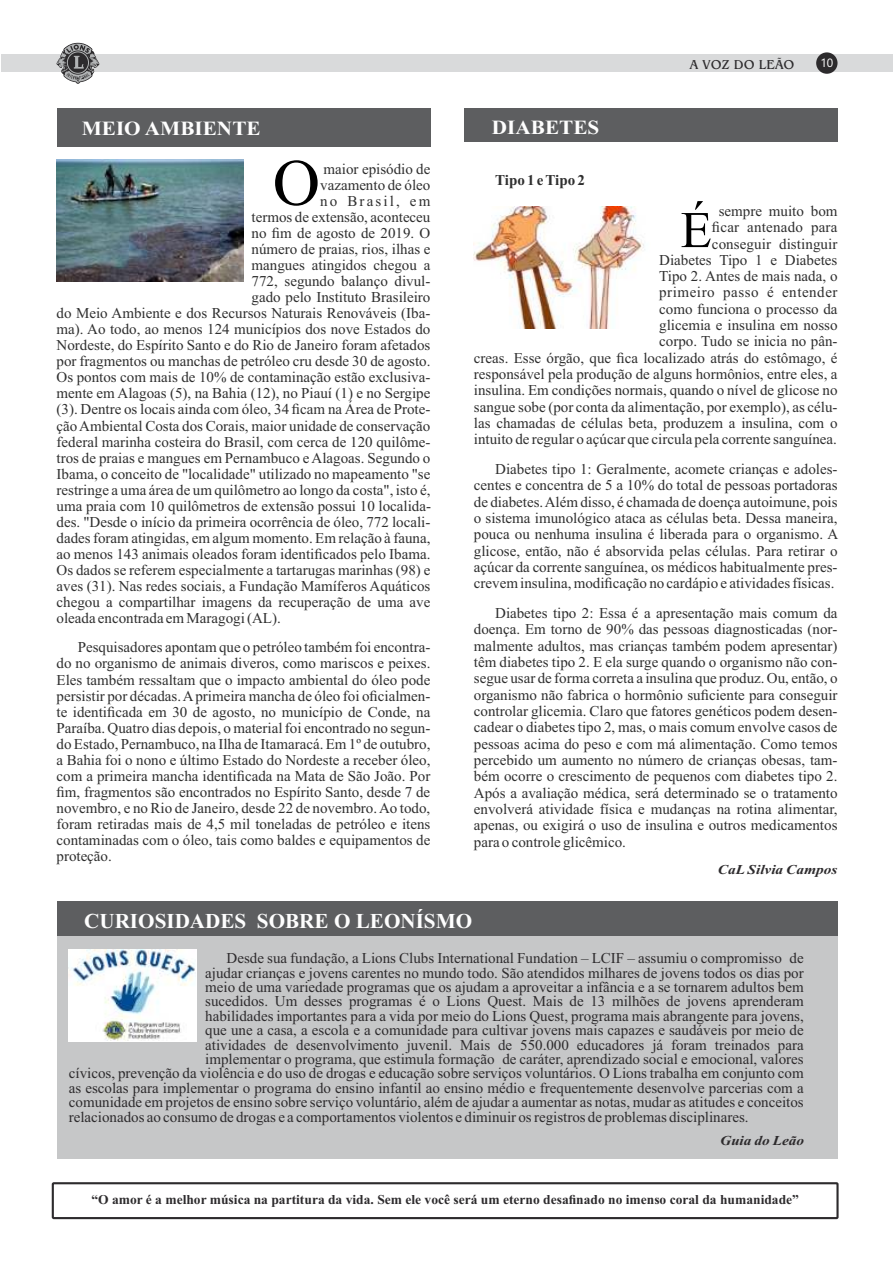
<style>
.page{position:relative;width:893px;height:1263px;background:#fff}
.page>*{position:absolute;margin:0;border:0;box-sizing:border-box;transform-origin:0 0}
.t1{font:65.55px "Times New Roman";color:#000}
.t2{font:51.3px "Times New Roman";color:#000}
.t3{font:700 21.15px "Times New Roman";color:#fefefe}
.t4{font:700 20.1px "Times New Roman";color:#fefefe;scale:1.06 1}
.t5{font:15px/16.4px "Times New Roman";color:#2f2f2f;text-align:justify}
.t6{font:15px "Times New Roman";color:#2d2b2d}
.t7{font:15px "Times New Roman";letter-spacing:.145em;color:#2f2f2f}
.t8{font:700 15px "Times New Roman";color:#2f2f2f}
.t9{font:italic 700 13.65px "Times New Roman";color:#2d2b2d;scale:1.12 1}
.t10{font:700 13.5px "Times New Roman";color:#2d2b2d}
.t11{font:italic 700 13.5px "Times New Roman";color:#2d2b2d;scale:1.13 1}
.t12{font:13.5px "Bangkok";color:#2d2b2d}
.t13{font:12px "Ebrima";color:#fefefe}
</style>
<div class="page">
<div style="left:1px;top:54px;width:891px;height:18px;background:#d9dadb"></div>
<svg style="left:57px;top:43px;width:42px;height:41px"></svg>
<div style="left:816px;top:52px;width:21px;height:22px;background:#2d2b2d;border-radius:50%"></div>
<div style="left:57px;top:109px;width:373px;height:38px;background:#5d5e60"></div>
<div style="left:464px;top:109px;width:373px;height:33px;background:#5d5e60"></div>
<img style="left:57px;top:159px;width:186px;height:122px">
<img style="left:474px;top:207px;width:171px;height:122px">
<div style="left:57px;top:901px;width:780px;height:258px;background:#c6c7c8"></div>
<div style="left:57px;top:901px;width:780px;height:35px;background:#5d5e60"></div>
<img style="left:69px;top:950px;width:128px;height:91px">
<div style="left:52px;top:1182px;width:787px;height:37px;border:2px solid #2d2b2d"></div>
<h3 class="t4" style="left:82px;top:121px;width:170px">MEIO AMBIENTE</h3>
<h1 class="t1" style="left:273px;top:159px;width:49px">O</h1>
<p class="t5" style="left:324px;top:162px;width:108px">maior episódio de</p>
<p class="t5" style="left:320px;top:178px;width:112px">vazamento de óleo</p>
<p class="t7" style="left:320px;top:195px;width:112px">no Brasil, em</p>
<p class="t5" style="left:252px;top:210px;width:180px">termos de extensão, aconteceu</p>
<p class="t5" style="left:252px;top:226px;width:180px">no fim de agosto de 2019. O</p>
<p class="t5" style="left:252px;top:242px;width:180px">número de praias, rios, ilhas e</p>
<p class="t5" style="left:252px;top:258px;width:180px">mangues atingidos chegou a</p>
<p class="t5" style="left:252px;top:274px;width:180px">772, segundo balanço divul-</p>
<p class="t5" style="left:252px;top:290px;width:180px">gado pelo Instituto Brasileiro</p>
<p class="t5" style="left:57px;top:306px;width:375px">do Meio Ambiente e dos Recursos Naturais Renováveis (Iba-</p>
<p class="t5" style="left:57px;top:322px;width:375px">ma). Ao todo, ao menos 124 municípios dos nove Estados do</p>
<p class="t5" style="left:57px;top:338px;width:375px">Nordeste, do Espírito Santo e do Rio de Janeiro foram afetados</p>
<p class="t5" style="left:57px;top:355px;width:375px">por fragmentos ou manchas de petróleo cru desde 30 de agosto.</p>
<p class="t5" style="left:57px;top:371px;width:375px">Os pontos com mais de 10% de contaminação estão exclusiva-</p>
<p class="t5" style="left:57px;top:387px;width:375px">mente em Alagoas (5), na Bahia (12), no Piauí (1) e no Sergipe</p>
<p class="t5" style="left:57px;top:403px;width:375px">(3). Dentre os locais ainda com óleo, 34 ficam na Área de Prote-</p>
<p class="t5" style="left:57px;top:419px;width:375px">ção Ambiental Costa dos Corais, maior unidade de conservação</p>
<p class="t5" style="left:57px;top:435px;width:376px">federal marinha costeira do Brasil, com cerca de 120 quilôme-</p>
<p class="t5" style="left:57px;top:451px;width:375px">tros de praias e mangues em Pernambuco e Alagoas. Segundo o</p>
<p class="t5" style="left:57px;top:467px;width:375px">Ibama, o conceito de "localidade" utilizado no mapeamento "se</p>
<p class="t5" style="left:57px;top:483px;width:375px">restringe a uma área de um quilômetro ao longo da costa", isto é,</p>
<p class="t5" style="left:57px;top:499px;width:376px">uma praia com 10 quilômetros de extensão possui 10 localida-</p>
<p class="t5" style="left:57px;top:515px;width:375px">des. "Desde o início da primeira ocorrência de óleo, 772 locali-</p>
<p class="t5" style="left:57px;top:531px;width:375px">dades foram atingidas, em algum momento. Em relação à fauna,</p>
<p class="t5" style="left:57px;top:547px;width:375px">ao menos 143 animais oleados foram identificados pelo Ibama.</p>
<p class="t5" style="left:57px;top:563px;width:375px">Os dados se referem especialmente a tartarugas marinhas (98) e</p>
<p class="t5" style="left:57px;top:579px;width:375px">aves (31). Nas redes sociais, a Fundação Mamíferos Aquáticos</p>
<p class="t5" style="left:57px;top:595px;width:375px">chegou a compartilhar imagens da recuperação de uma ave</p>
<p class="t5" style="left:57px;top:611px;width:226px">oleada encontrada em Maragogi (AL).</p>
<p class="t5" style="left:56px;top:641px;width:375px;text-indent:21px">Pesquisadores apontam que o petróleo também foi encontra&shy;do no organismo de animais diveros, como mariscos e peixes.<br>Eles também ressaltam que o impacto ambiental do óleo pode persistir por décadas. Aprimeira mancha de óleo foi oficialmen&shy;te identificada em 30 de agosto, no município de Conde, na Paraíba. Quatro dias depois, o material foi encontrado no segun&shy;do Estado, Pernambuco, na Ilha de Itamaracá. Em 1º de outubro, a Bahia foi o nono e último Estado do Nordeste a receber óleo, com a primeira mancha identificada na Mata de São João. Por fim, fragmentos são encontrados no Espírito Santo, desde 7 de novembro, e no Rio de Janeiro, desde 22 de novembro. Ao todo, foram retiradas mais de 4,5 mil toneladas de petróleo e itens contaminadas com o óleo, tais como baldes e equipamentos de proteção.</p>
<h3 class="t4" style="left:492px;top:121px;width:103px">DIABETES</h3>
<p class="t8" style="left:495px;top:174px;width:91px">Tipo 1 e Tipo 2</p>
<p class="t12" style="left:689px;top:57px;width:107px">A VOZ DO LEÃO</p>
<p class="t13" style="left:820px;top:59px;width:14px">10</p>
<h2 class="t2" style="left:680px;top:212px;width:33px">É</h2>
<p class="t5" style="left:474px;top:204px;width:365px;text-align:right">sempre muito bom<br>ficar antenado para<br>conseguir distinguir<br>Diabetes Tipo 1 e Diabetes<br>Tipo 2. Antes de mais nada, o<br>primeiro passo é entender<br>como funciona o processo da<br>glicemia e insulina em nosso<br>corpo. Tudo se inicia no pân-<br>creas. Esse órgão, que fica localizado atrás do estômago, é responsável pela produção de alguns hormônios, entre eles, a insulina. Em condições normais, quando o nível de glicose no sangue sobe (por conta da alimentação, por exemplo), as célu&shy;las chamadas de células beta, produzem a insulina, com o intuito de regular o açúcar que circula pela corrente sanguínea.</p>
<p class="t5" style="left:474px;top:462px;width:366px;text-indent:21px">Diabetes tipo 1: Geralmente, acomete crianças e adoles&shy;centes e concentra de 5 a 10% do total de pessoas portadoras de diabetes. Além disso, é chamada de doença autoimune, pois o sistema imunológico ataca as células beta. Dessa maneira, pouca ou nenhuma insulina é liberada para o organismo. A glicose, então, não é absorvida pelas células. Para retirar o açúcar da corrente sanguínea, os médicos habitualmente pres&shy;crevem insulina, modificação no cardápio e atividades físicas.</p>
<p class="t5" style="left:474px;top:606px;width:365px;text-indent:21px">Diabetes tipo 2: Essa é a apresentação mais comum da doença. Em torno de 90% das pessoas diagnosticadas (nor&shy;malmente adultos, mas crianças também podem apresentar) têm diabetes tipo 2. E ela surge quando o organismo não con&shy;segue usar de forma correta a insulina que produz. Ou, então, o organismo não fabrica o hormônio suficiente para conseguir controlar glicemia. Claro que fatores genéticos podem desen&shy;cadear o diabetes tipo 2, mas, o mais comum envolve casos de pessoas acima do peso e com má alimentação. Como temos percebido um aumento no número de crianças obesas, tam&shy;bém ocorre o crescimento de pequenos com diabetes tipo 2.<br>Após a avaliação médica, será determinado se o tratamento envolverá atividade física e mudanças na rotina alimentar, apenas, ou exigirá o uso de insulina e outros medicamentos para o controle glicêmico.</p>
<p class="t11" style="left:718px;top:865px;width:107px">CaL Silvia Campos</p>
<h3 class="t3" style="left:84px;top:914px;width:390px">CURIOSIDADES SOBRE O LEONÍSMO</h3>
<p class="t6" style="left:227px;top:953px;width:579px">Desde sua fundação, a Lions Clubs International Fundation – LCIF – assumiu o compromisso de</p>
<p class="t6" style="left:205px;top:967px;width:600px">ajudar crianças e jovens carentes no mundo todo. São atendidos milhares de jovens todos os dias por</p>
<p class="t6" style="left:205px;top:982px;width:600px">meio de uma variedade programas que os ajudam a aproveitar a infância e a se tornarem adultos bem</p>
<p class="t6" style="left:205px;top:996px;width:600px">sucedidos. Um desses programas é o Lions Quest. Mais de 13 milhões de jovens aprenderam</p>
<p class="t6" style="left:205px;top:1010px;width:600px">habilidades importantes para a vida por meio do Lions Quest, programa mais abrangente para jovens,</p>
<p class="t6" style="left:205px;top:1025px;width:600px">que une a casa, a escola e a comunidade para cultivar jovens mais capazes e saudáveis por meio de</p>
<p class="t6" style="left:205px;top:1039px;width:600px">atividades de desenvolvimento juvenil. Mais de 550.000 educadores já foram treinados para</p>
<p class="t6" style="left:205px;top:1053px;width:600px">implementar o programa, que estimula formação de caráter, aprendizado social e emocional, valores</p>
<p class="t6" style="left:69px;top:1068px;width:736px">cívicos, prevenção da violência e do uso de drogas e educação sobre serviços voluntários. O Lions trabalha em conjunto com</p>
<p class="t6" style="left:69px;top:1082px;width:736px">as escolas para implementar o programa do ensino infantil ao ensino médio e frequentemente desenvolve parcerias com a</p>
<p class="t6" style="left:69px;top:1097px;width:736px">comunidade em projetos de ensino sobre serviço voluntário, além de ajudar a aumentar as notas, mudar as atitudes e conceitos</p>
<p class="t6" style="left:69px;top:1111px;width:681px">relacionados ao consumo de drogas e a comportamentos violentos e diminuir os registros de problemas disciplinares.</p>
<p class="t9" style="left:720px;top:1136px;width:77px">Guia do Leão</p>
<p class="t10" style="left:91px;top:1195px;width:709px">“O amor é a melhor música na partitura da vida. Sem ele você será um eterno desafinado no imenso coral da humanidade”</p>
</div>
